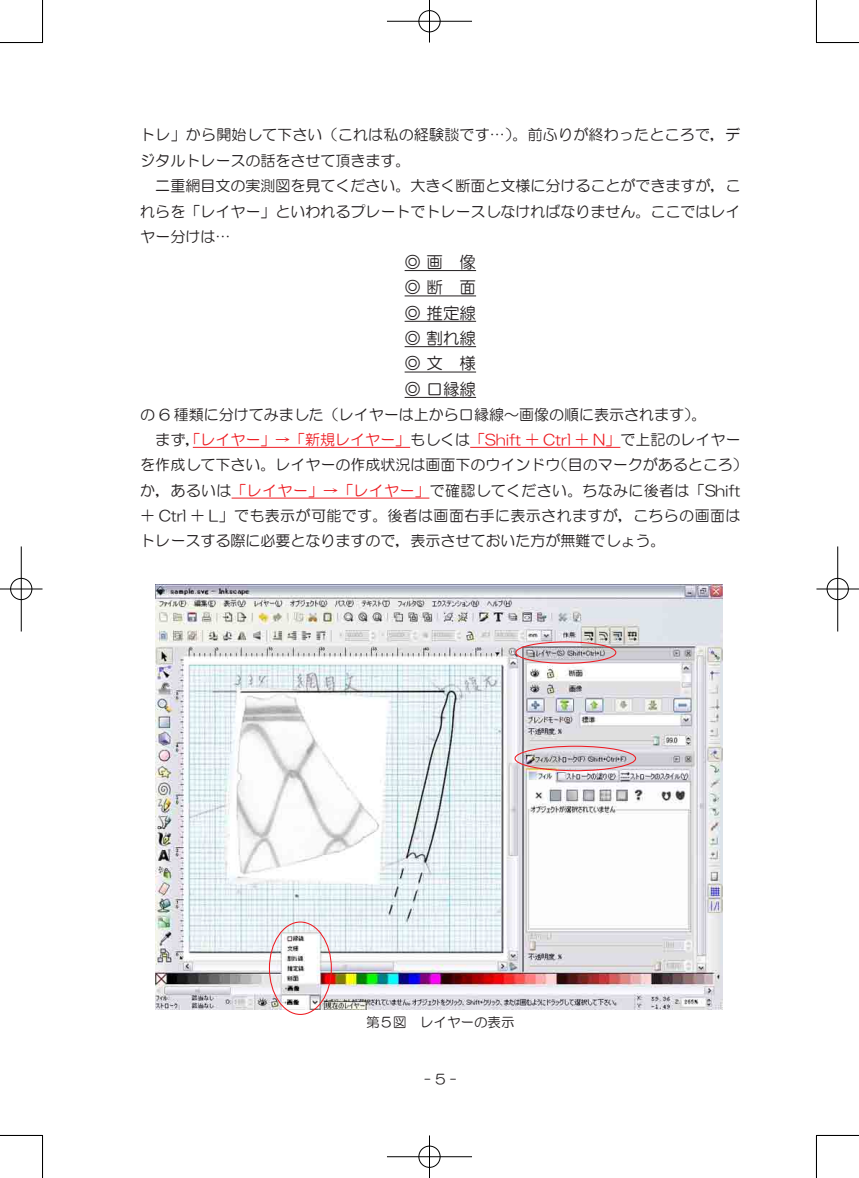
<style>
.page{position:relative;width:859px;height:1178px;background:#fff}
.page>*{position:absolute;margin:0;border:0;box-sizing:border-box;transform-origin:0 0}
.t1{font:16.5px/25.3px "HG Maru Gothic MPRO";color:#231f20;text-align:justify}
.t2{font:15px/25.3px "HG Maru Gothic MPRO";color:#231f20}
.t3{font:13.5px "HG Maru Gothic MPRO";color:#231f20}
.s1{color:#ee1d23}
</style>
<div class="page">
<hr style="left:405px;top:270px;width:71px;height:1px;background:#231f20">
<hr style="left:405px;top:295px;width:71px;height:1px;background:#231f20">
<hr style="left:405px;top:321px;width:71px;height:1px;background:#231f20">
<hr style="left:405px;top:346px;width:71px;height:1px;background:#231f20">
<hr style="left:405px;top:372px;width:71px;height:1px;background:#231f20">
<hr style="left:405px;top:397px;width:71px;height:1px;background:#231f20">
<hr style="left:193px;top:447px;width:217px;height:1px;background:#ee1d23">
<hr style="left:470px;top:447px;width:150px;height:1px;background:#ee1d23">
<hr style="left:232px;top:498px;width:197px;height:1px;background:#ee1d23">
<img style="left:155px;top:584px;width:567px;height:425px">
<div style="left:269px;top:921px;width:63px;height:94px;border:1px solid #ee1d23;border-radius:50%"></div>
<div style="left:515px;top:641px;width:101px;height:23px;border:1px solid #ee1d23;border-radius:50%"></div>
<div style="left:514px;top:746px;width:122px;height:25px;border:1px solid #ee1d23;border-radius:50%"></div>
<hr style="left:0;top:42px;width:43px;height:1px;background:#000">
<hr style="left:816px;top:42px;width:43px;height:1px;background:#000">
<hr style="left:0;top:1135px;width:43px;height:1px;background:#000">
<hr style="left:816px;top:1135px;width:43px;height:1px;background:#000">
<hr style="left:42px;top:0;width:1px;height:43px;background:#000">
<hr style="left:42px;top:1135px;width:1px;height:43px;background:#000">
<hr style="left:816px;top:0;width:1px;height:43px;background:#000">
<hr style="left:816px;top:1135px;width:1px;height:43px;background:#000">
<div style="left:418px;top:10px;width:23px;height:23px;border:2px solid #fff;border-radius:50%"></div>
<hr style="left:387px;top:20px;width:85px;height:2px;background:#fff">
<hr style="left:428px;top:0;width:3px;height:43px;background:#fff">
<div style="left:419px;top:10px;width:21px;height:22px;border:1px solid #000;border-radius:50%"></div>
<hr style="left:387px;top:21px;width:85px;height:1px;background:#000">
<hr style="left:429px;top:0;width:1px;height:43px;background:#000">
<div style="left:418px;top:1145px;width:23px;height:23px;border:2px solid #fff;border-radius:50%"></div>
<hr style="left:387px;top:1155px;width:85px;height:3px;background:#fff">
<hr style="left:428px;top:1135px;width:3px;height:43px;background:#fff">
<div style="left:419px;top:1146px;width:21px;height:21px;border:1px solid #000;border-radius:50%"></div>
<hr style="left:387px;top:1156px;width:85px;height:1px;background:#000">
<hr style="left:429px;top:1135px;width:1px;height:43px;background:#000">
<div style="left:10px;top:577px;width:23px;height:24px;border:2px solid #fff;border-radius:50%"></div>
<hr style="left:0;top:588px;width:43px;height:2px;background:#fff">
<hr style="left:20px;top:546px;width:2px;height:85px;background:#fff">
<div style="left:10px;top:578px;width:22px;height:22px;border:1px solid #000;border-radius:50%"></div>
<hr style="left:0;top:589px;width:43px;height:1px;background:#000">
<hr style="left:21px;top:546px;width:1px;height:85px;background:#000">
<div style="left:826px;top:577px;width:23px;height:24px;border:2px solid #fff;border-radius:50%"></div>
<hr style="left:816px;top:588px;width:43px;height:2px;background:#fff">
<hr style="left:837px;top:546px;width:2px;height:85px;background:#fff">
<div style="left:827px;top:578px;width:21px;height:22px;border:1px solid #000;border-radius:50%"></div>
<hr style="left:816px;top:589px;width:43px;height:1px;background:#000">
<hr style="left:837px;top:546px;width:1px;height:85px;background:#000">
<p class="t2" style="left:140px;top:122px;width:602px">トレ」から開始して下さい（これは私の経験談です…）。前ふりが終わったところで，デジタルトレースの話をさせて頂きます。<br>　二重網目文の実測図を見てください。大きく断面と文様に分けることができますが，これらを「レイヤー」といわれるプレートでトレースしなければなりません。ここではレイヤー分けは…</p>
<p class="t1" style="left:405px;top:249px;width:73px">◎ 画　像◎ 断　面◎ 推定線◎ 割れ線◎ 文　様◎ 口縁線</p>
<p class="t2" style="left:140px;top:401px;width:609px">の 6 種類に分けてみました（レイヤーは上から口縁線～画像の順に表示されます）。<br>　まず，<span class="s1">「レイヤー」→「新規レイヤー」</span>もしくは<span class="s1">「Shift ＋ Ctrl ＋ N」</span>で上記のレイヤーを作成して下さい。レイヤーの作成状況は画面下のウインドウ（目のマークがあるところ）か，あるいは<span class="s1">「レイヤー」→「レイヤー」</span>で確認してください。ちなみに後者は「Shift＋ Ctrl ＋ L」でも表示が可能です。後者は画面右手に表示されますが，こちらの画面はトレースする際に必要となりますので，表示させておいた方が無難でしょう。</p>
<p class="t3" style="left:366px;top:1015px;width:150px">第５図　レイヤーの表示</p>
<p class="t3" style="left:424px;top:1072px;width:34px">- 5 -</p>
</div>
